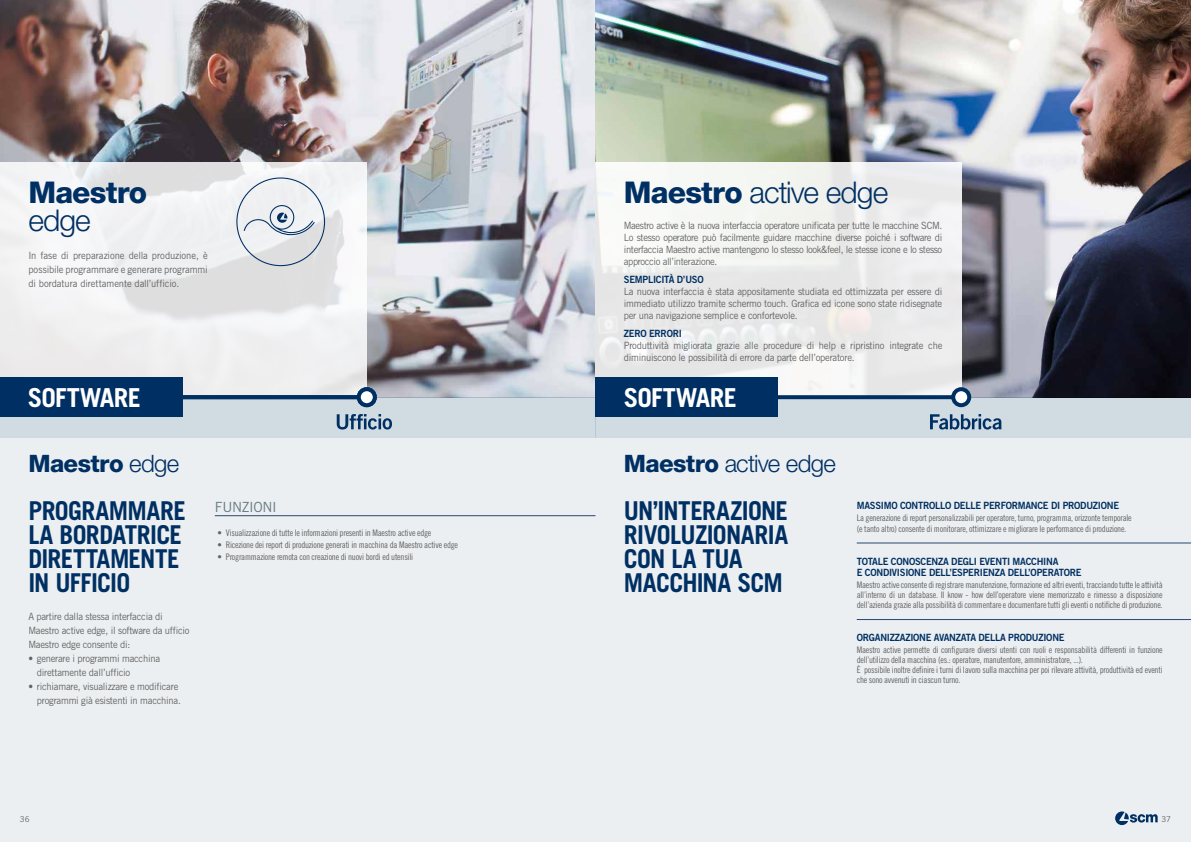
<style>
.page{position:relative;width:1191px;height:842px;background:#fff}
.page>*{position:absolute;margin:0;border:0;box-sizing:border-box;transform-origin:0 0}
.t1{font:300 30px "Helvetica Neue LT Std";letter-spacing:-.03em;color:#003063}
.t2{font:800 30px "Helvetica Neue LT Std";letter-spacing:-.025em;color:#003063}
.t3{font:700 26.1px "Trade Gothic LT Std";letter-spacing:-.02em;color:#fff}
.t4{font:700 26px/24px "Trade Gothic LT Std";letter-spacing:-.025em;color:#003063;scale:.96 1}
.t5{font:300 24px "Helvetica Neue LT Std";letter-spacing:-.03em;color:#003063}
.t6{font:800 24px "Helvetica Neue LT Std";letter-spacing:-.025em;color:#003063}
.t7{font:14px "Trade Gothic LT Std";letter-spacing:-.025em;color:#647a84}
.t8{font:10px/14px "Trade Gothic LT Std";letter-spacing:-.025em;color:#646363;text-align:justify;scale:.94 1}
.t9{font:10px/11px "Trade Gothic LT Std Bd 2";letter-spacing:-.025em;color:#003063;scale:.94 1}
.t10{font:9px/10px "Trade Gothic LT Std Cn 18";letter-spacing:-.025em;color:#646363}
.t11{font:8px "Trade Gothic LT Std";color:#646363}
.s1{font-weight:800}
.s2{font-weight:300}
</style>
<div class="page">
<img style="left:0;top:0;width:595px;height:397px">
<img style="left:595px;top:0;width:596px;height:397px">
<div style="left:595px;top:162px;width:367px;height:235px;background:linear-gradient(to right,#f1f2f0,#ecebec)"></div>
<div style="left:0;top:397px;width:1191px;height:445px;background:#eceff1"></div>
<svg style="left:0;top:162px;width:366px;height:233px;fill:#f0f0f1"></svg>
<div style="left:595px;top:397px;width:596px;height:41px;background:#d0dbe2"></div>
<div style="left:953px;top:389px;width:16px;height:16px;background:#fff;border-radius:50%"></div>
<svg style="left:778px;top:395px;width:173px;height:4px"></svg>
<div style="left:951px;top:387px;width:20px;height:20px;border:4px solid #003063;border-radius:50%"></div>
<div style="left:0;top:397px;width:595px;height:41px;background:#d0dbe2"></div>
<hr style="left:215px;top:515px;width:380px;height:1px;background:#2f4b7d">
<svg style="left:930px;top:414px;width:71px;height:16px"></svg>
<svg style="left:337px;top:414px;width:55px;height:16px"></svg>
<div style="left:595px;top:378px;width:183px;height:39px;background:#003063"></div>
<div style="left:358px;top:389px;width:17px;height:16px;background:#fff;border-radius:50%"></div>
<hr style="left:0;top:395px;width:359px;height:4px;background:#003063">
<div style="left:357px;top:387px;width:20px;height:20px;border:4px solid #003063;border-radius:50%"></div>
<div style="left:0;top:378px;width:182px;height:39px;background:#003063"></div>
<svg style="left:236px;top:177px;width:89px;height:89px"></svg>
<hr style="left:856px;top:543px;width:335px;height:1px;background:#2f4b7d">
<hr style="left:856px;top:619px;width:335px;height:1px;background:#2f4b7d">
<svg style="left:1115px;top:811px;width:42px;height:14px"></svg>
<h1 class="t2" style="left:28px;top:174px;width:120px">Maestro</h1>
<h1 class="t1" style="left:28px;top:201px;width:64px">edge</h1>
<p class="t8" style="left:28px;top:248px;width:192px">In fase di preparazione della produzione, è possibile programmare e generare programmi di bordatura direttamente dall’ufficio.</p>
<h1 class="t1" style="left:624px;top:173px;width:266px"><span class="s1">Maestro</span> active edge</h1>
<p class="t8" style="left:624px;top:219px;width:340px;line-height:12px">Maestro active è la nuova interfaccia operatore unificata per tutte le macchine SCM.<br>Lo stesso operatore può facilmente guidare macchine diverse poiché i software di interfaccia Maestro active mantengono lo stesso look&amp;feel, le stesse icone e lo stesso approccio all’interazione.</p>
<p class="t9" style="left:624px;top:273px;width:86px">SEMPLICITÀ D’USO</p>
<p class="t8" style="left:624px;top:285px;width:340px;line-height:12px">La nuova interfaccia è stata appositamente studiata ed ottimizzata per essere di immediato utilizzo tramite schermo touch. Grafica ed icone sono state ridisegnate per una navigazione semplice e confortevole.</p>
<p class="t9" style="left:624px;top:327px;width:63px">ZERO ERRORI</p>
<p class="t8" style="left:624px;top:339px;width:340px;line-height:12px">Produttività migliorata grazie alle procedure di help e ripristino integrate che diminuiscono le possibilità di errore da parte dell’operatore.</p>
<h2 class="t3" style="left:28px;top:381px;width:114px">SOFTWARE</h2>
<h2 class="t3" style="left:624px;top:381px;width:114px">SOFTWARE</h2>
<h3 class="t6" style="left:28px;top:449px;width:152px">Maestro <span class="s2">edge</span></h3>
<h3 class="t4" style="left:28px;top:498px;width:166px">PROGRAMMARE<br>LA BORDATRICE<br>DIRETTAMENTE<br>IN UFFICIO</h3>
<p class="t8" style="left:28px;top:609px;width:173px;text-align:left">A partire dalla stessa interfaccia di<br>Maestro active edge, il software da ufficio<br>Maestro edge consente di:</p>
<p class="t8" style="left:37px;top:651px;width:133px;text-indent:-9px">• generare i programmi macchina direttamente dall’ufficio</p>
<p class="t8" style="left:28px;top:679px;width:164px;text-align:right">• richiamare, visualizzare e modificare programmi già esistenti in macchina.</p>
<h3 class="t7" style="left:215px;top:499px;width:63px">FUNZIONI</h3>
<p class="t10" style="left:217px;top:528px;width:215px">• Visualizzazione di tutte le informazioni presenti in Maestro active edge</p>
<p class="t10" style="left:217px;top:540px;width:242px">• Ricezione dei report di produzione generati in macchina da Maestro active edge</p>
<p class="t10" style="left:217px;top:552px;width:197px">• Programmazione remota con creazione di nuovi bordi ed utensili</p>
<h3 class="t5" style="left:624px;top:449px;width:214px"><span class="s1">Maestro</span> active edge</h3>
<h3 class="t4" style="left:624px;top:498px;width:173px">UN’INTERAZIONE<br>RIVOLUZIONARIA<br>CON LA TUA<br>MACCHINA SCM</h3>
<p class="t9" style="left:856px;top:500px;width:281px">MASSIMO CONTROLLO DELLE PERFORMANCE DI PRODUZIONE</p>
<p class="t10" style="left:856px;top:513px;width:276px;line-height:10.8px">La generazione di report personalizzabili per operatore, turno, programma, orizzonte temporale (e tanto altro) consente di monitorare, ottimizzare e migliorare le performance di produzione.</p>
<p class="t9" style="left:856px;top:556px;width:241px">TOTALE CONOSCENZA DEGLI EVENTI MACCHINA<br>E CONDIVISIONE DELL’ESPERIENZA DELL’OPERATORE</p>
<p class="t10" style="left:856px;top:580px;width:307px;text-align:justify">Maestro active consente di registrare manutenzione, formazione ed altri eventi, tracciando tutte le attività all’interno di un database. Il know - how dell’operatore viene memorizzato e rimesso a disposizione dell’azienda grazie alla possibilità di commentare e documentare tutti gli eventi o notifiche di produzione.</p>
<p class="t9" style="left:856px;top:632px;width:223px">ORGANIZZAZIONE AVANZATA DELLA PRODUZIONE</p>
<p class="t10" style="left:856px;top:645px;width:307px">Maestro active permette di configurare diversi utenti con ruoli e responsabilità differenti in funzione dell’utilizzo della macchina (es.: operatore, manutentore, amministratore, ...).<br>È possibile inoltre definire i turni di lavoro sulla macchina per poi rilevare attività, produttività ed eventi che sono avvenuti in ciascun turno.</p>
<p class="t11" style="left:20px;top:814px;width:11px">36</p>
<p class="t11" style="left:1161px;top:814px;width:11px">37</p>
</div>
